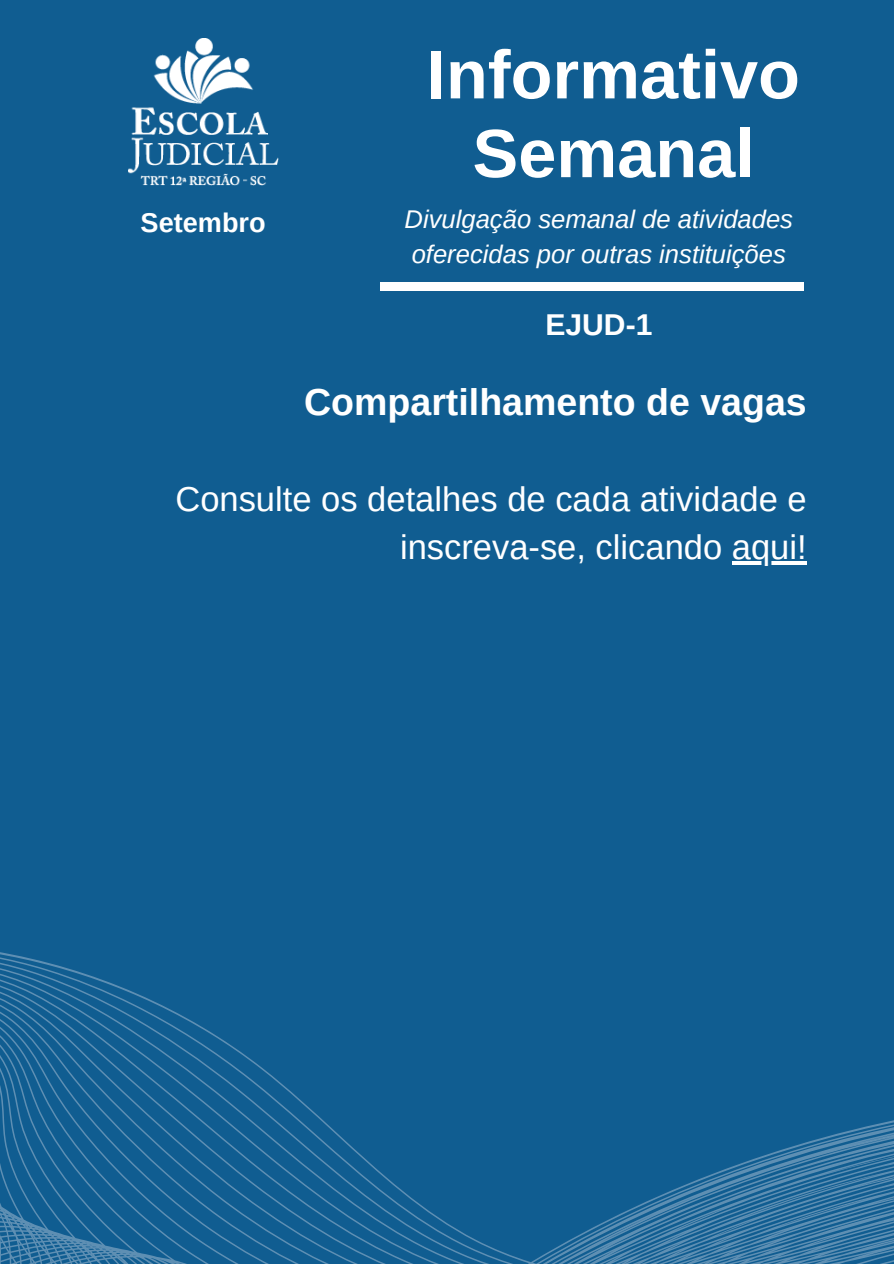
<style>
.page{position:relative;width:894px;height:1264px;background:#fff}
.page>*{position:absolute;margin:0;border:0;box-sizing:border-box;transform-origin:0 0}
.t1{font:700 68.4px/78.8px "Arimo";color:#fff;text-align:center}
.t2{font:700 37.5px "Arimo";color:#fff}
.t3{font:34.5px/47.2px "Arimo";color:#fff;text-align:right}
.t4{font:700 30.15px "Arimo";color:#fff}
.t5{font:700 27.15px "Arimo";color:#fff}
.t6{font:italic 25.65px/34.8px "Arimo";color:#fff}
</style>
<div class="page">
<div style="left:0;top:0;width:893px;height:1263px;background:#105d91"></div>
<div style="left:380px;top:282px;width:423px;height:9px;background:#fff"></div>
<img style="left:128px;top:39px;width:150px;height:147px">
<hr style="left:731px;top:561px;width:75px;height:3px;background:#fff">
<svg style="left:0;top:952px;width:893px;height:311px"></svg>
<h2 class="t5" style="left:141px;top:208px;width:126px">Setembro</h2>
<p class="t1" style="left:427px;top:35px;width:374px">Informativo<br>Semanal</p>
<h4 class="t6" style="left:404px;top:201px;width:390px">Divulgação semanal de atividades oferecidas por outras instituições</h4>
<h3 class="t4" style="left:545px;top:307px;width:108px">EJUD-1</h3>
<h5 class="t2" style="left:304px;top:381px;width:504px">Compartilhamento de vagas</h5>
<h1 class="t3" style="left:175px;top:476px;width:632px">Consulte os detalhes de cada atividade e inscreva-se, clicando aqui!</h1>
</div>
